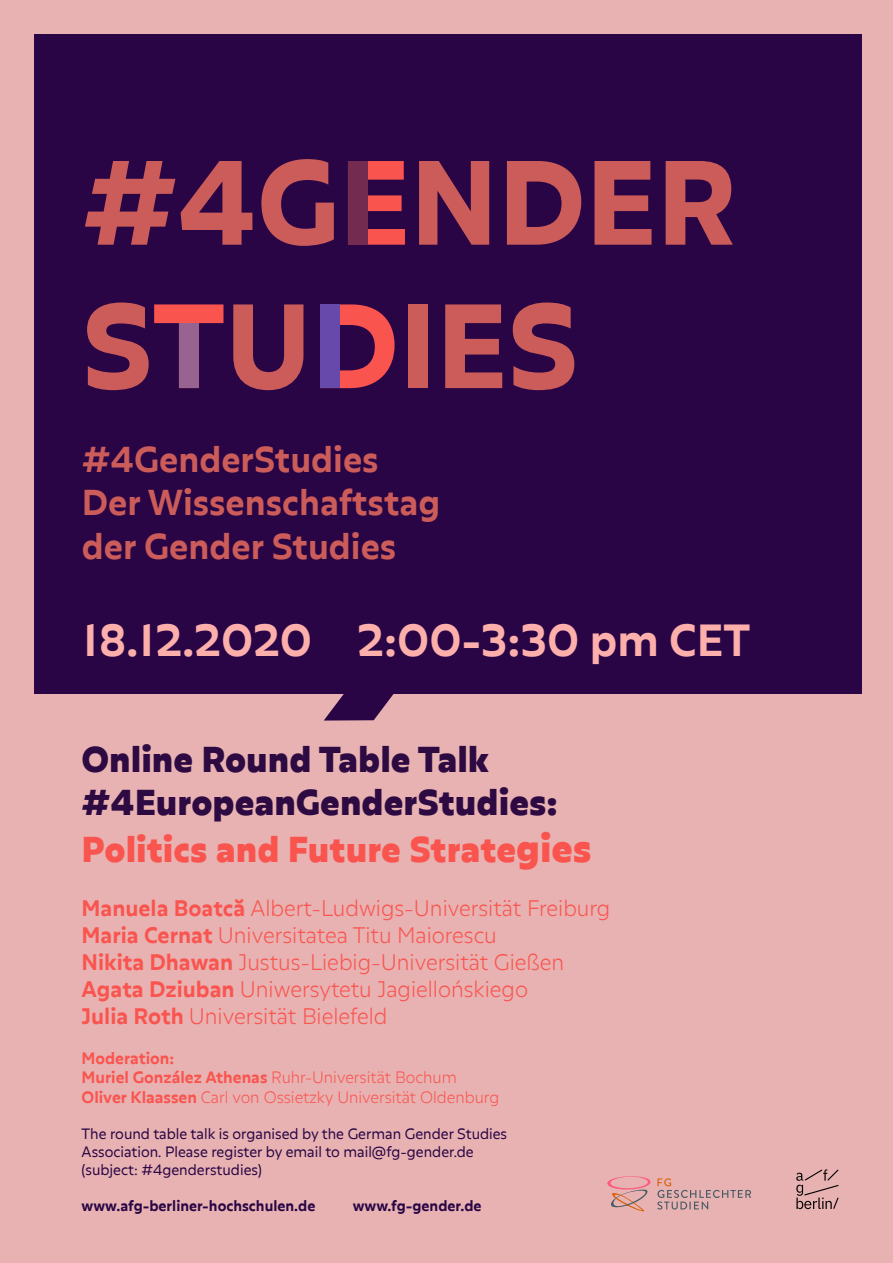
<style>
.page{position:relative;width:893px;height:1263px;background:#e7b2b1}
.page>*{position:absolute;margin:0;border:0;box-sizing:border-box;transform-origin:0 0}
.t1{font:700 119.55px/143.4px "Olivetta";color:#cc5c59}
.t2{font:600 45px "Olivetta";color:#fdafac}
.t3{font:600 36px/43.2px "Olivetta";color:#cc5c59}
.t4{font:800 36px/43.2px "Olivetta";color:#2e0a42}
.t5{font:800 36px "Olivetta";color:#fa544f}
.t6{font:300 22.5px/27px "Olivetta";color:#fa544f}
.t7{font:300 16.5px/19.8px "Olivetta";color:#fa544f}
.t8{font:800 16.35px "Olivetta";letter-spacing:.005em;color:#fa544f}
.t9{font:15px/18px "Olivetta";color:#290545}
.t10{font:600 15px "Olivetta";color:#290545}
.t11{font:600 11.1px "Olivetta";color:#bf404a}
.s1{color:#fa544f}
.s2{font-size:39px}
.s3{font-weight:600}
</style>
<div class="page">
<svg style="left:324px;top:693px;width:155px;height:27px"></svg>
<div style="left:34px;top:34px;width:827px;height:659px;background:#290545"></div>
<div style="left:348px;top:161px;width:20px;height:84px;background:#732b4f"></div>
<div style="left:320px;top:304px;width:20px;height:84px;background:#6749ac"></div>
<div style="left:179px;top:323px;width:20px;height:65px;background:#976391"></div>
<svg style="left:657px;top:1178px;width:94px;height:31px"></svg>
<svg style="left:607px;top:1176px;width:44px;height:36px"></svg>
<svg style="left:796px;top:1169px;width:43px;height:40px"></svg>
<h1 class="t1" style="left:82px;top:127px;width:656px">#4G<span class="s1">E</span>NDER<br>S<span class="s1">T</span>U<span class="s1">D</span>IES</h1>
<p class="t8" style="left:401px;top:293px;width:140px">#4GenderStudies</p>
<p class="t11" style="left:401px;top:312px;width:113px">Der Wissenschaftstag</p>
<h3 class="t3" style="left:82px;top:437px;width:360px">#4GenderStudies<br>Der Wissenschaftstag der Gender Studies</h3>
<h2 class="t2" style="left:82px;top:609px;width:670px">18.12.2020 2:00-3:30 pm CET</h2>
<h3 class="t4" style="left:82px;top:736px;width:478px">Online Round Table Talk #4EuropeanGenderStudies:</h3>
<h3 class="t5" style="left:82px;top:824px;width:512px">Politics and Future Strate<span class="s2">gies</span></h3>
<p class="t6" style="left:82px;top:894px;width:530px"><span class="s3">Manuela Boatcă</span> Albert-Ludwigs-Universität Freiburg <span class="s3">Maria Cernat</span> Universitatea Titu Maiorescu<br><span class="s3">Nikita Dhawan</span> Justus-Liebig-Universität Gießen <span class="s3">Agata Dziuban</span> Uniwersytetu Jagiellońskiego<br><span class="s3">Julia Roth</span> Universität Bielefeld</p>
<p class="t7" style="left:82px;top:1048px;width:419px"><span class="s3">Moderation:<br>Muriel González Athenas</span> Ruhr-Universität Bochum<br><span class="s3">Oliver Klaassen</span> Carl von Ossietzky Universität Oldenburg</p>
<p class="t9" style="left:82px;top:1124px;width:427px">The round table talk is organised by the German Gender Studies<br>Association. Please register by email to mail@fg-gender.de (subject: #4genderstudies)</p>
<p class="t10" style="left:82px;top:1196px;width:235px">www.afg-berliner-hochschulen.de</p>
<p class="t10" style="left:353px;top:1196px;width:130px">www.fg-gender.de</p>
</div>
